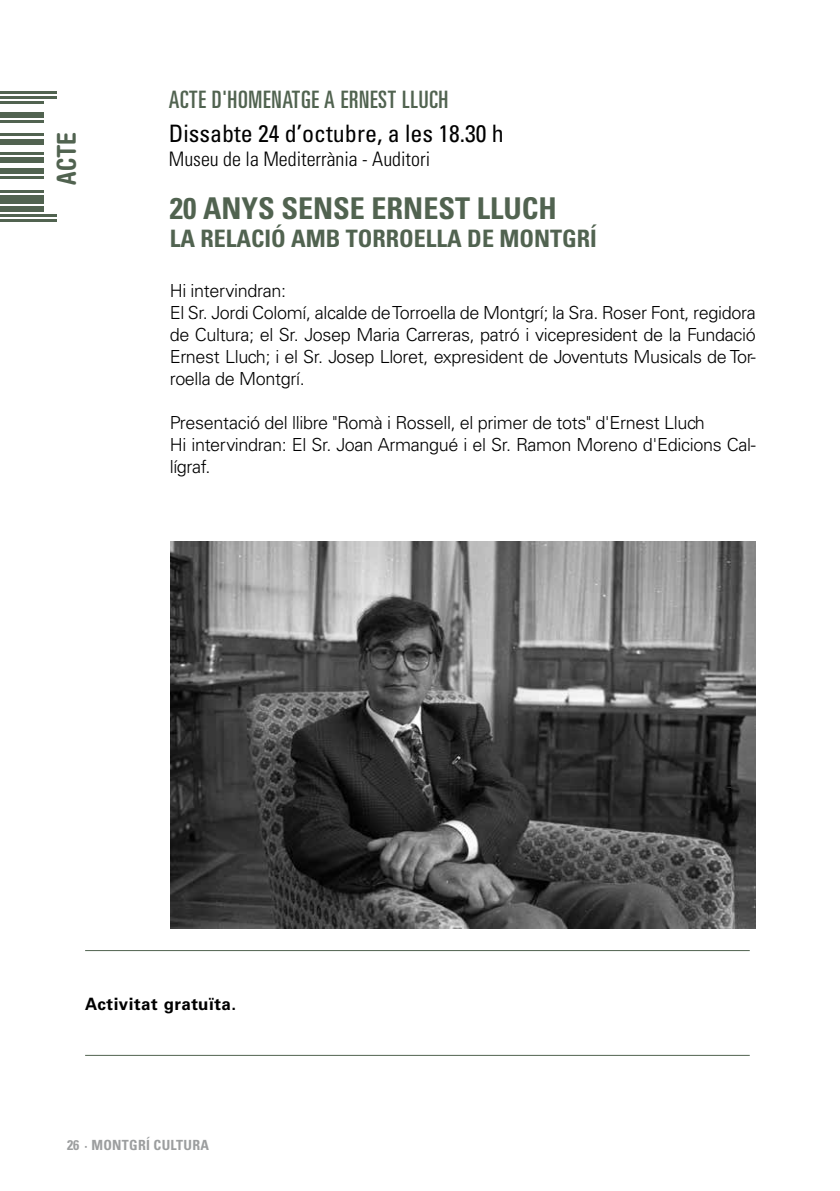
<style>
.page{position:relative;width:840px;height:1191px;background:#fff}
.page>*{position:absolute;margin:0;border:0;box-sizing:border-box;transform-origin:0 0}
.t1{font:700 condensed 30px "Univers LT Std";color:#516350}
.t2{font:700 condensed 26px "Helvetica Rounded LT Std";color:#516350}
.t3{font:condensed 24px "Univers LT Std";color:#000}
.t4{font:700 condensed 24px "Univers LT Std";color:#516350}
.t5{font:ultra-condensed 24px "Univers LT Std";letter-spacing:.03em;color:#516350}
.t6{font:300 condensed 20px "Univers LT Std";color:#000}
.t7{font:300 18px/22px "Univers LT Std";letter-spacing:-.02em;color:#000}
.t8{font:700 17px "Univers LT Std";letter-spacing:.03em;color:#000}
.t9{font:700 condensed 14px "Univers LT Std";letter-spacing:.02em;color:#9c9e9f}
</style>
<div class="page">
<hr style="left:85px;top:1054px;width:664px;height:1px;background:#516350">
<hr style="left:85px;top:950px;width:664px;height:1px;background:#516350">
<img style="left:170px;top:541px;width:585px;height:387px">
<hr style="left:0;top:91px;width:56px;height:2px;background:#516350">
<hr style="left:0;top:96px;width:56px;height:3px;background:#516350">
<hr style="left:0;top:101px;width:44px;height:3px;background:#516350">
<div style="left:0;top:112px;width:44px;height:6px;background:#516350"></div>
<hr style="left:0;top:120px;width:44px;height:3px;background:#516350">
<hr style="left:0;top:134px;width:44px;height:2px;background:#516350">
<div style="left:0;top:139px;width:44px;height:5px;background:#516350"></div>
<hr style="left:0;top:152px;width:44px;height:3px;background:#516350">
<div style="left:0;top:157px;width:44px;height:6px;background:#516350"></div>
<div style="left:0;top:168px;width:44px;height:6px;background:#516350"></div>
<hr style="left:0;top:176px;width:44px;height:3px;background:#516350">
<hr style="left:0;top:190px;width:44px;height:3px;background:#516350">
<div style="left:0;top:195px;width:44px;height:8px;background:#516350"></div>
<div style="left:0;top:206px;width:44px;height:5px;background:#516350"></div>
<hr style="left:0;top:214px;width:56px;height:3px;background:#516350">
<hr style="left:0;top:219px;width:56px;height:3px;background:#516350">
<h2 class="t2" style="left:51px;top:185px;width:55px;rotate:-90deg">ACTE</h2>
<h3 class="t5" style="left:169px;top:86px;width:281px">ACTE D'HOMENATGE A ERNEST LLUCH</h3>
<h3 class="t3" style="left:169px;top:118px;width:336px">Dissabte 24 d’octubre, a les 18.30 h</h3>
<p class="t6" style="left:169px;top:147px;width:262px">Museu de la Mediterrània - Auditori</p>
<h1 class="t1" style="left:170px;top:190px;width:129px">20 ANYS SENSE</h1>
<h1 class="t1" style="left:371px;top:190px;width:18px">ERNEST</h1>
<h1 class="t1" style="left:476px;top:190px;width:16px">LLUC</h1>
<h1 class="t1" style="left:538px;top:190px;width:20px">H</h1>
<h3 class="t4" style="left:170px;top:224px;width:427px">LA RELACIÓ AMB TORROELLA DE MONTGRÍ</h3>
<p class="t7" style="left:170px;top:279px;width:587px">Hi intervindran:<br>El Sr. Jordi Colomí, alcalde de Torroella de Montgrí; la Sra. Roser Font, regidora de Cultura; el Sr. Josep Maria Carreras, patró i vicepresident de la Fundació Ernest Lluch; i el Sr. Josep Lloret, expresident de Joventuts Musicals de Tor&shy;roella de Montgrí.</p>
<p class="t7" style="left:170px;top:411px;width:586px">Presentació del llibre "Romà i Rossell, el primer de tots" d'Ernest Lluch<br>Hi intervindran: El Sr. Joan Armangué i el Sr. Ramon Moreno d'Edicions Cal· lígraf.</p>
<p class="t8" style="left:85px;top:994px;width:152px">Activitat gratuïta.</p>
<p class="t9" style="left:67px;top:1136px;width:143px">26 · MONTGRÍ CULTURA</p>
</div>
